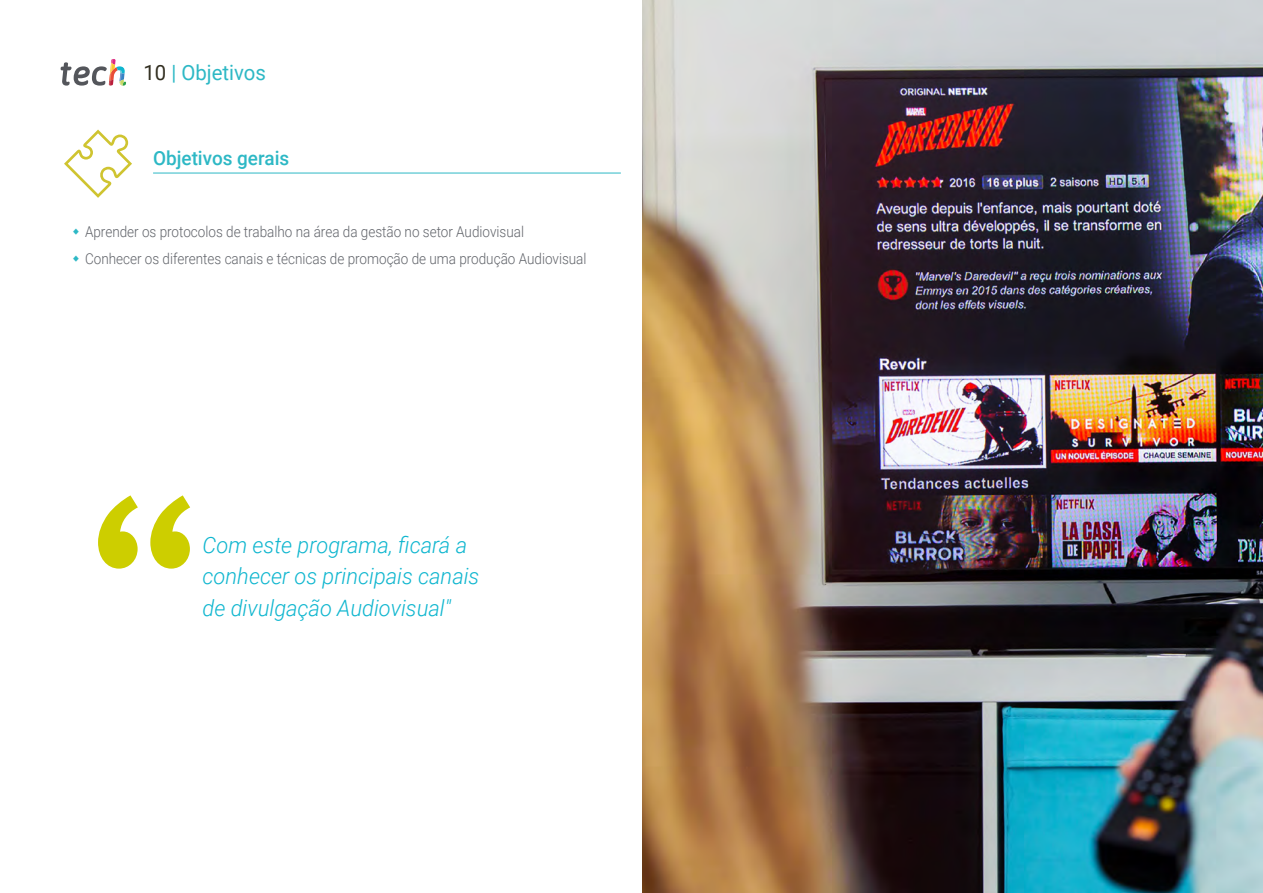
<style>
.page{position:relative;width:1263px;height:893px;background:#fff}
.page>*{position:absolute;margin:0;border:0;box-sizing:border-box;transform-origin:0 0}
.t1{font:italic 300 22.5px/31.5px "Roboto";color:#0fb6cf}
.t2{font:21px "Roboto";color:#2db8c5}
.t3{font:500 19.5px "Roboto";color:#2db8c5}
.t4{font:300 15px/26.7px "Roboto";color:#61646a;scale:.9 1}
.s1{color:#312e20}
</style>
<div class="page">
<hr style="left:153px;top:173px;width:468px;height:1px;background:#2db8c5">
<svg style="left:64px;top:130px;width:68px;height:68px"></svg>
<img style="left:642px;top:0;width:621px;height:893px">
<svg style="left:61px;top:59px;width:65px;height:27px"></svg>
<svg style="left:98px;top:495px;width:92px;height:74px"></svg>
<h2 class="t2" style="left:144px;top:57px;width:124px"><span class="s1">10</span> | Objetivos</h2>
<h3 class="t3" style="left:153px;top:144px;width:138px">Objetivos gerais</h3>
<p class="t4" style="left:85px;top:218px;width:559px">Aprender os protocolos de trabalho na área da gestão no setor Audiovisual<br>Conhecer os diferentes canais e técnicas de promoção de uma produção Audiovisual</p>
<h1 class="t1" style="left:203px;top:528px;width:278px">Com este programa, ficará a conhecer os principais canais de divulgação Audiovisual"</h1>
</div>
